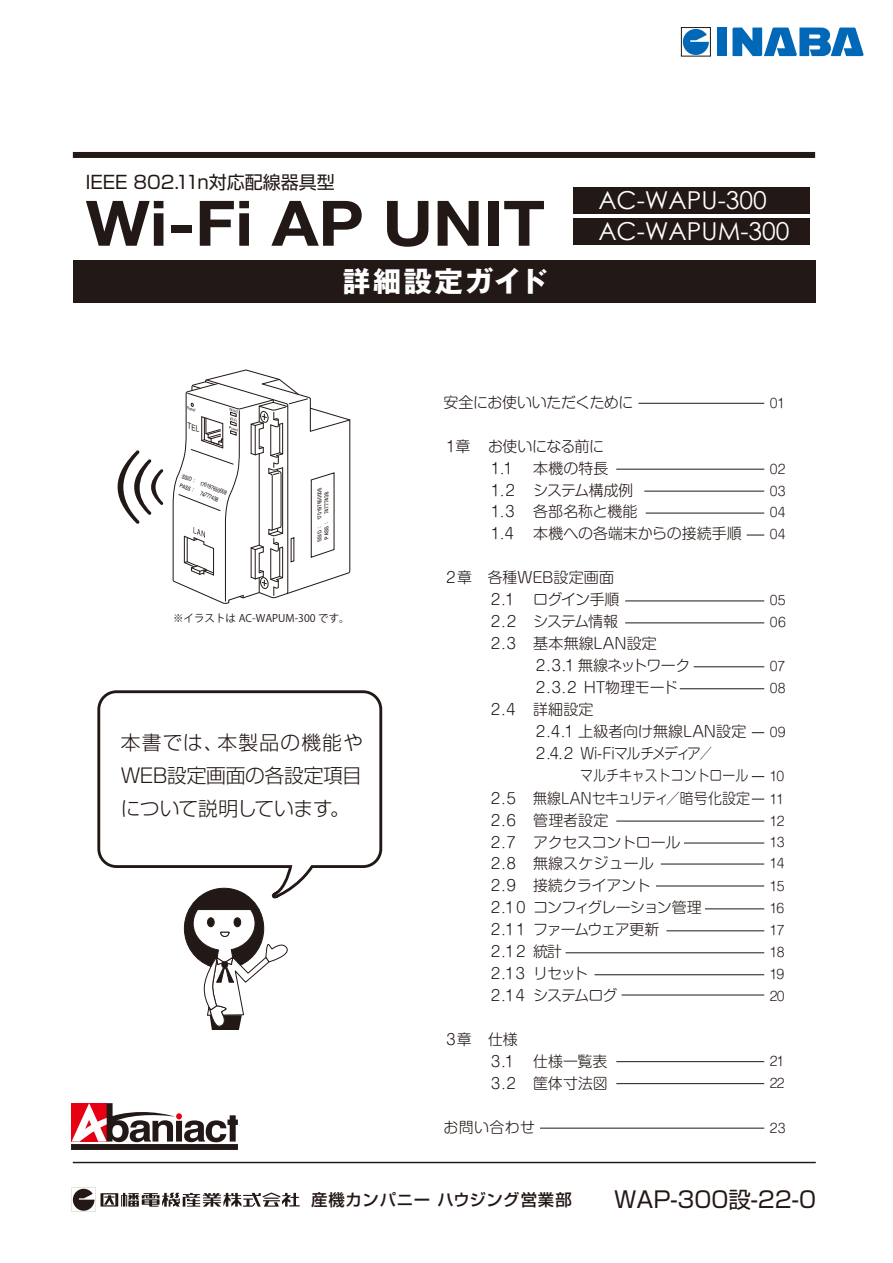
<style>
.page{position:relative;width:893px;height:1263px;background:#fff}
.page>*{position:absolute;margin:0;border:0;box-sizing:border-box;transform-origin:0 0}
.t1{font:700 62.7px "Helvetica Neue";color:#221815;scale:1.08 1}
.t2{font:700 28.2px "Gothic MB101 Pr 6 N";letter-spacing:.08em;color:#fff}
.t3{font:24.75px/31.5px "Century Gothic";color:#fff}
.t4{font:22.35px "Shin Go Pro";color:#221815}
.t5{font:300 19.65px/33.2px "Shin Go Pro";letter-spacing:-.005em;color:#221815;text-align:justify}
.t6{font:18px "Shin Go Pro";color:#221815}
.t7{font:500 16.35px "Shin Go Pro";letter-spacing:.045em;color:#231815}
.t8{font:300 15px/21.9px "Shin M Go Pr 6 N";letter-spacing:-.01em;color:#221815}
.t9{font:300 15px/21.9px "Shin M Go Pr 6 N";letter-spacing:-.075em;color:#221815}
.t10{font:300 15px "Shin M Go Pr 6 N";letter-spacing:-.1em;color:#221815}
.t11{font:300 15px "Shin M Go Pr 6 N";letter-spacing:.01em;color:#221815;scale:.93 1}
.t12{font:300 15px "Shin M Go Pr 6 N";letter-spacing:-.05em;color:#221815}
.t13{font:300 15px "Shin M Go Pr 6 N";letter-spacing:.01em;color:#221815}
.t14{font:300 12.75px/21.9px "Shin M Go Pr 6 N";letter-spacing:-.065em;color:#221815}
.t15{font:10.5px "Koz Go Pro";color:#221815}
.t16{font:700 5.55px/9.3px "Futo Go B101 Pr 6 N";color:#221815;scale:.77 1}
.t17{font:italic 700 5.25px "Futo Go B101 Pr 6 N";color:#221815;scale:.94 1}
.t18{font:italic 700 5.1px "Futo Go B101 Pr 6 N";color:#221815;scale:.93 1}
.t19{font:italic 4.05px "Helvetica";color:#221815;scale:.82 1}
</style>
<div class="page">
<div style="left:73px;top:260px;width:742px;height:42px;background:#221815"></div>
<div style="left:73px;top:152px;width:742px;height:6px;background:#221815"></div>
<hr style="left:73px;top:1162px;width:743px;height:1px;background:#221815">
<div style="left:717px;top:28px;width:10px;height:28px;background:#0068b7"></div>
<svg style="left:732px;top:28px;width:132px;height:28px"></svg>
<div style="left:681px;top:27px;width:30px;height:29px;border:1px solid #221815"></div>
<svg style="left:683px;top:29px;width:26px;height:26px"></svg>
<svg style="left:117px;top:450px;width:46px;height:74px"></svg>
<svg style="left:752px;top:732px;width:12px;height:1px"></svg>
<hr style="left:616px;top:469px;width:148px;height:1px;background:#221815">
<svg style="left:752px;top:776px;width:12px;height:1px"></svg>
<hr style="left:644px;top:491px;width:120px;height:1px;background:#221815">
<hr style="left:646px;top:513px;width:118px;height:1px;background:#221815">
<svg style="left:747px;top:535px;width:17px;height:1px"></svg>
<hr style="left:625px;top:601px;width:139px;height:1px;background:#221815">
<hr style="left:625px;top:623px;width:139px;height:1px;background:#221815">
<hr style="left:694px;top:666px;width:70px;height:1px;background:#221815">
<hr style="left:680px;top:688px;width:84px;height:1px;background:#221815">
<hr style="left:638px;top:403px;width:126px;height:1px;background:#221815">
<svg style="left:752px;top:799px;width:12px;height:1px"></svg>
<hr style="left:616px;top:821px;width:148px;height:1px;background:#221815">
<hr style="left:684px;top:843px;width:80px;height:1px;background:#221815">
<hr style="left:661px;top:864px;width:103px;height:1px;background:#221815">
<hr style="left:656px;top:886px;width:108px;height:1px;background:#221815">
<hr style="left:705px;top:909px;width:59px;height:1px;background:#221815">
<hr style="left:666px;top:930px;width:98px;height:1px;background:#221815">
<hr style="left:565px;top:952px;width:199px;height:1px;background:#221815">
<hr style="left:594px;top:974px;width:170px;height:1px;background:#221815">
<hr style="left:621px;top:995px;width:143px;height:1px;background:#221815">
<hr style="left:616px;top:1061px;width:148px;height:1px;background:#221815">
<hr style="left:616px;top:1083px;width:148px;height:1px;background:#221815">
<hr style="left:540px;top:1128px;width:224px;height:1px;background:#221815">
<div style="left:97px;top:690px;width:285px;height:178px;border:6px solid #221815;border-radius:16px"></div>
<div style="left:100px;top:693px;width:279px;height:172px;background:#fff;border-radius:16px"></div>
<div style="left:573px;top:187px;width:237px;height:27px;background:#221815"></div>
<div style="left:574px;top:219px;width:236px;height:26px;background:#221815"></div>
<svg style="left:72px;top:1103px;width:166px;height:47px"></svg>
<svg style="left:184px;top:865px;width:142px;height:164px"></svg>
<svg style="left:72px;top:1187px;width:228px;height:25px"></svg>
<svg style="left:172px;top:369px;width:179px;height:235px"></svg>
<p class="t6" style="left:86px;top:168px;width:250px">IEEE 802.11n対応配線器具型</p>
<h1 class="t1" style="left:86px;top:185px;width:427px">Wi-Fi AP UNIT</h1>
<h2 class="t2" style="left:342px;top:258px;width:207px">詳細設定ガイド</h2>
<h3 class="t3" style="left:598px;top:183px;width:193px">AC-WAPU-300<br>AC-WAPUM-300</h3>
<p class="t19" style="left:188px;top:406px;width:12px;rotate:17deg">Reset</p>
<p class="t16" style="left:184px;top:471px;width:64px;rotate:21deg">SSID ：　170197650008<br>PASS ：　 74777438</p>
<p class="t18" style="left:315px;top:541px;width:63px;rotate:-90deg">SSID：　170197650008</p>
<p class="t17" style="left:322px;top:539px;width:55px;rotate:-90deg">PASS：　74777438</p>
<p class="t15" style="left:173px;top:611px;width:178px">※イラストは AC-WAPUM-300 です。</p>
<h3 class="t5" style="left:121px;top:723px;width:244px">本書では、本製品の機能やWEB設定画面の各設定項目について説明しています。</h3>
<p class="t8" style="left:443px;top:390px;width:191px">安全にお使いいただくために</p>
<p class="t8" style="left:488px;top:434px;width:255px;text-indent:-45px">１章 お使いになる前に<br>１.１ 本機の特長<br>１.２ システム構成例<br>１.３ 各部名称と機能<br>１.４ 本機への各端末からの接続手順</p>
<p class="t8" style="left:443px;top:566px;width:172px">２章 各種WEB設定画面</p>
<p class="t8" style="left:488px;top:588px;width:133px">２.１ ログイン手順</p>
<p class="t8" style="left:488px;top:610px;width:132px">２.２ システム情報</p>
<p class="t13" style="left:488px;top:631px;width:170px">２.３ 基本無線LAN設定</p>
<p class="t12" style="left:533px;top:653px;width:159px">２.３.１無線ネットワーク</p>
<p class="t8" style="left:533px;top:676px;width:146px">２.３.２ HT物理モード</p>
<p class="t8" style="left:488px;top:698px;width:107px">２.４ 詳細設定</p>
<p class="t8" style="left:533px;top:720px;width:215px">２.４.１上級者向け無線LAN設定</p>
<p class="t10" style="left:533px;top:741px;width:181px">２.4.２ Wi-Fiマルチメディア／</p>
<p class="t11" style="left:533px;top:763px;width:233px">　　　 マルチキャストコントロール</p>
<p class="t14" style="left:770px;top:391px;width:17px">01</p>
<p class="t14" style="left:770px;top:457px;width:17px;text-align:justify">02<br>03<br>04<br>04</p>
<p class="t14" style="left:770px;top:589px;width:17px">05<br>06</p>
<p class="t14" style="left:770px;top:655px;width:17px">07<br>08</p>
<p class="t14" style="left:770px;top:721px;width:17px">09</p>
<p class="t14" style="left:770px;top:764px;width:16px">10</p>
<p class="t8" style="left:488px;top:786px;width:263px">２.５ 無線LANセキュリティ／暗号化設定<br>２.６ 管理者設定<br>２.７ アクセスコントロール</p>
<p class="t14" style="left:770px;top:787px;width:16px;text-align:justify">11<br>12<br>13</p>
<p class="t8" style="left:488px;top:851px;width:167px;line-height:22.4px">２.８ 無線スケジュール<br>２.９ 接続クライアント</p>
<p class="t14" style="left:770px;top:852px;width:16px;line-height:22.4px">14<br>15</p>
<p class="t9" style="left:488px;top:896px;width:215px">２.１０コンフィグレーション管理<br>２.１１ファームウェア更新<br>２.１２統計<br>２.１３リセット<br>２.１４システムログ</p>
<p class="t8" style="left:488px;top:1028px;width:121px;text-indent:-45px">３章 仕様<br>３.１ 仕様一覧表<br>３.２ 筐体寸法図</p>
<p class="t8" style="left:443px;top:1115px;width:93px">お問い合わせ</p>
<p class="t14" style="left:770px;top:897px;width:16px;text-align:justify">16<br>17<br>18<br>19<br>20</p>
<p class="t14" style="left:770px;top:1049px;width:16px">21<br>22</p>
<p class="t14" style="left:770px;top:1116px;width:17px">23</p>
<p class="t7" style="left:311px;top:1186px;width:262px">産機カンパニーハウジング営業部</p>
<h3 class="t4" style="left:614px;top:1181px;width:203px">WAP-300設-22-0</h3>
</div>
